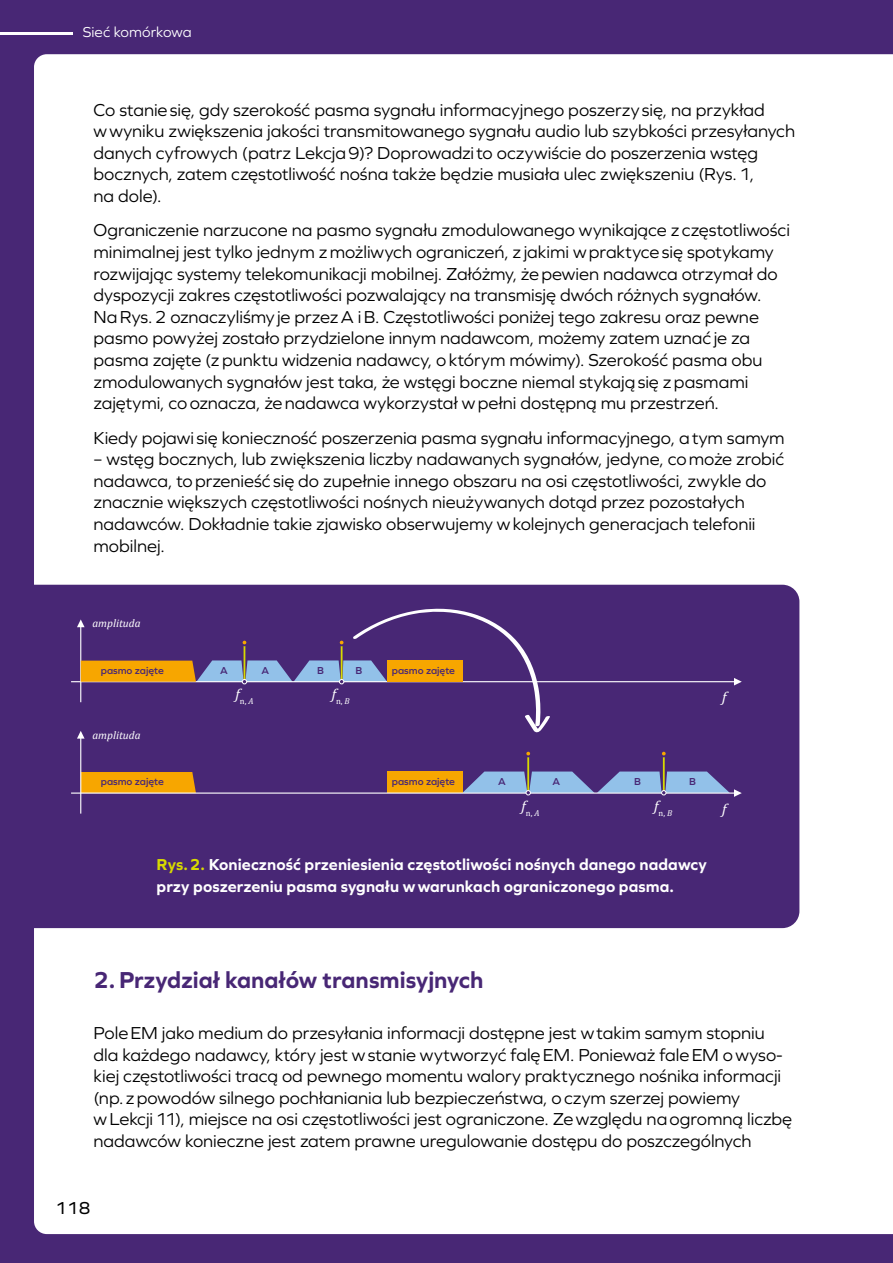
<style>
.page{position:relative;width:893px;height:1263px;background:#482775}
.page>*{position:absolute;margin:0;border:0;box-sizing:border-box;transform-origin:0 0}
.t1{font:700 24px "Graphie";color:#482775}
.podstawowy{font:18px/21.6px "Graphie";color:#000}
.t2{font:18px "Graphie";color:#000}
.podpis_rysunek{font:700 16.5px/21.6px "Graphie";letter-spacing:.005em;color:#fff}
.t3{font:15px "Graphie";letter-spacing:.005em;color:#fff}
.t4{font:italic 14.7px "Cambria";color:#fff}
.t5{font:italic 11.1px "Cambria";color:#fff}
.t6{font:600 10.5px "Graphie";color:#482775}
.t7{font:8.55px "Cambria";color:#fff}
.s1{font-style:italic}
.s2{color:#d7da00}
</style>
<div class="page">
<hr style="left:0;top:32px;width:73px;height:2px;background:#fff">
<div style="left:34px;top:54px;width:859px;height:1180px;background:#fff"></div>
<svg style="left:34px;top:585px;width:765px;height:343px"></svg>
<hr style="left:71px;top:681px;width:664px;height:1px;background:#fff">
<svg style="left:734px;top:678px;width:8px;height:7px"></svg>
<hr style="left:527px;top:754px;width:2px;height:40px;background:#d7da00">
<div style="left:524px;top:750px;width:8px;height:7px;border:2px solid #482775;border-radius:50%"></div>
<hr style="left:663px;top:754px;width:2px;height:40px;background:#d7da00">
<div style="left:660px;top:750px;width:7px;height:7px;border:2px solid #482775;border-radius:50%"></div>
<div style="left:81px;top:772px;width:115px;height:20px;background:#f7a600"></div>
<div style="left:387px;top:772px;width:75px;height:21px;background:#f7a600"></div>
<hr style="left:71px;top:792px;width:664px;height:2px;background:#fff">
<hr style="left:80px;top:736px;width:1px;height:78px;background:#fff">
<svg style="left:77px;top:607px;width:474px;height:132px"></svg>
<svg style="left:462px;top:771px;width:280px;height:26px"></svg>
<p class="t3" style="left:83px;top:24px;width:110px">Sieć komórkowa</p>
<p class="podstawowy" style="left:94px;top:98px;width:703px">Co staniesię, gdy szerokość pasma sygnału informacyjnego poszerzy się, na przykład wwyniku zwiększenia jakości transmitowanego sygnału audio lub szybkości przesyłanych danych cyfrowych (patrz Lekcja9)? Doprowadzito oczywiście do poszerzenia wstęg bocznych, zatem częstotliwość nośna także będzie musiała ulec zwiększeniu (Rys.1,<br>na dole).</p>
<p class="podstawowy" style="left:94px;top:219px;width:698px">Ograniczenie narzucone na pasmo sygnału zmodulowanego wynikające z częstotliwości minimalnej jest tylko jednym zmożliwych ograniczeń, z jakimi wpraktycesię spotykamy rozwijając systemy telekomunikacji mobilnej. Załóżmy, żepewien nadawca otrzymał do dyspozycji zakres częstotliwości pozwalający na transmisję dwóch różnych sygnałów.<br>NaRys.2 oznaczyliśmy je przezA iB. Częstotliwości poniżej tego zakresu oraz pewne pasmo powyżej zostało przydzielone innym nadawcom, możemy zatem uznać je za pasma zajęte (zpunktu widzenia nadawcy, októrym mówimy). Szerokość pasma obu zmodulowanych sygnałów jest taka, że wstęgi boczne niemal stykająsię zpasmami zajętymi, cooznacza, żenadawca wykorzystał wpełni dostępną mu przestrzeń.</p>
<p class="podstawowy" style="left:94px;top:426px;width:693px">Kiedy pojawi się konieczność poszerzenia pasma sygnału informacyjnego, atym samym</p>
<p class="podstawowy" style="left:94px;top:448px;width:692px">– wstęg bocznych, lub zwiększenia liczby nadawanych sygnałów, jedyne, comoże zrobić nadawca, toprzenieść się do zupełnie innego obszaru na osi częstotliwości, zwykle do znacznie większych częstotliwości nośnych nieużywanych dotąd przez pozostałych nadawców. Dokładnie takie zjawisko obserwujemy wkolejnych generacjach telefonii mobilnej.</p>
<p class="t5" style="left:92px;top:616px;width:50px">amplituda</p>
<p class="t6" style="left:101px;top:665px;width:65px">pasmo zajęte</p>
<p class="t6" style="left:220px;top:665px;width:9px">A</p>
<p class="t6" style="left:262px;top:665px;width:9px">A</p>
<p class="t6" style="left:317px;top:665px;width:8px">B</p>
<p class="t6" style="left:355px;top:665px;width:8px">B</p>
<p class="t6" style="left:392px;top:664px;width:65px">pasmo zajęte</p>
<p class="t5" style="left:92px;top:727px;width:50px">amplituda</p>
<p class="t7" style="left:236px;top:696px;width:19px"><sup>f</sup>n, <span class="s1">A</span></p>
<p class="t7" style="left:332px;top:696px;width:19px"><sup>f</sup>n, <span class="s1">B</span></p>
<p class="t4" style="left:722px;top:687px;width:6px">f</p>
<p class="t6" style="left:101px;top:775px;width:65px">pasmo zajęte</p>
<p class="t6" style="left:392px;top:775px;width:65px">pasmo zajęte</p>
<p class="t6" style="left:498px;top:775px;width:9px">A</p>
<p class="t6" style="left:553px;top:775px;width:9px">A</p>
<p class="t6" style="left:634px;top:775px;width:8px">B</p>
<p class="t6" style="left:689px;top:775px;width:8px">B</p>
<p class="t7" style="left:522px;top:807px;width:19px"><sup>f</sup>n, <span class="s1">A</span></p>
<p class="t7" style="left:654px;top:807px;width:19px"><sup>f</sup>n, <span class="s1">B</span></p>
<p class="t4" style="left:722px;top:798px;width:6px">f</p>
<p class="podpis_rysunek" style="left:157px;top:854px;width:552px"><span class="s2">Rys.2.</span> Konieczność przeniesienia częstotliwości nośnych danego nadawcy przy poszerzeniu pasma sygnału wwarunkach ograniczonego pasma.</p>
<p class="t1" style="left:94px;top:965px;width:391px">2.Przydział kanałów transmisyjnych</p>
<p class="podstawowy" style="left:94px;top:1022px;width:700px">PoleEM jako medium do przesyłania informacji dostępne jest wtakim samym stopniu dla każdego nadawcy, który jest wstanie wytworzyć falęEM. Ponieważ faleEM owyso&shy;kiej częstotliwości tracą od pewnego momentu walory praktycznego nośnika informacji (np. zpowodów silnego pochłaniania lub bezpieczeństwa, oczym szerzej powiemy wLekcji11), miejsce na osi częstotliwości jest ograniczone. Zewzględu naogromną liczbę nadawców konieczne jest zatem prawne uregulowanie dostępu do poszczególnych</p>
<p class="t2" style="left:55px;top:1197px;width:37px">118</p>
</div>
